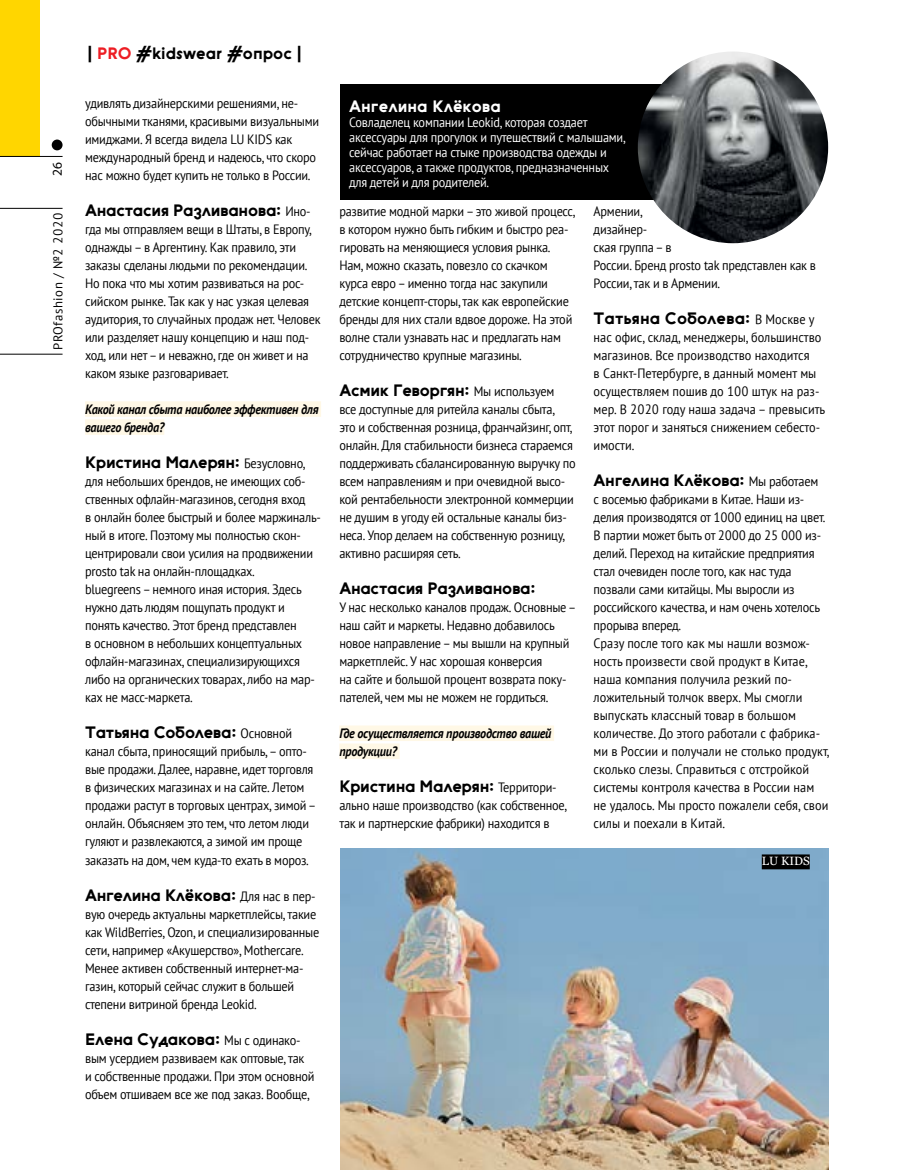
<style>
.page{position:relative;width:915px;height:1170px;background:#fff}
.page>*{position:absolute;margin:0;border:0;box-sizing:border-box;transform-origin:0 0}
.t1{font:16.5px "Geometric Sans Serifv 1";letter-spacing:-.02em;color:#000}
.t2{font:16.5px "Geometric Sans Serifv 1";color:#000}
.t3{font:16.5px "Geometric Sans Serifv 1";letter-spacing:.005em;color:#fff}
.t4{font:13.5px/18px "PT Sans";letter-spacing:-.02em;color:#000;scale:.91 1}
.t5{font:13.5px/18px "PT Sans";color:#000;scale:.91 1}
.t6{font:13.5px/15px "PT Sans";letter-spacing:-.02em;color:#fff;scale:.91 1}
.t7{font:italic 700 13.5px/18px "PT Sans";letter-spacing:-.02em;color:#000;scale:.9 1}
.t8{font:13.5px "Myriad Pro";color:#000}
.t9{font:12.75px "PT Sans";letter-spacing:.04em;color:#000}
.t10{font:12px "Georgia";color:#fff}
.s1{color:#ed1d24}
.s2{font-family:"PT Sans";font-size:13.5px}
</style>
<div class="page">
<div style="left:0;top:0;width:40px;height:156px;background:#ffd600"></div>
<hr style="left:0;top:208px;width:63px;height:1px;background:#000">
<hr style="left:0;top:156px;width:63px;height:1px;background:#000">
<hr style="left:0;top:354px;width:63px;height:1px;background:#000">
<div style="left:52px;top:139px;width:11px;height:11px;background:#000;border-radius:50%"></div>
<div style="left:85px;top:401px;width:236px;height:16px;background:#fff8e6"></div>
<div style="left:85px;top:419px;width:79px;height:16px;background:#fff8e6"></div>
<div style="left:339px;top:725px;width:215px;height:16px;background:#fff8e6"></div>
<div style="left:339px;top:743px;width:60px;height:16px;background:#fff8e6"></div>
<div style="left:340px;top:84px;width:435px;height:116px;background:#000"></div>
<img style="left:637px;top:52px;width:190px;height:191px">
<img style="left:340px;top:848px;width:488px;height:321px">
<div style="left:761px;top:854px;width:48px;height:15px;background:#000"></div>
<p class="t8" style="left:49px;top:176px;width:15px;rotate:-90deg">26</p>
<p class="t9" style="left:50px;top:350px;width:139px;rotate:-90deg">PROfashion / №2 2020</p>
<p class="t2" style="left:87px;top:44px;width:216px">| <span class="s1">PRO</span> #kidswear #опрос |</p>
<p class="t4" style="left:85px;top:94px;width:259px">удивлять дизайнерскими решениями, не&shy;обычными тканями, красивыми визуальными имиджами. Я всегда видела LU KIDS как международный бренд и надеюсь, что скоро нас можно будет купить не только в России.</p>
<p class="t1" style="left:85px;top:201px;width:227px">Анастасия Разливанова: <span class="s2">И но-</span></p>
<p class="t4" style="left:85px;top:220px;width:260px">гда мы отправляем вещи в Штаты, в Европу, однажды – в Аргентину. Как правило, эти заказы сделаны людьми по рекомендации.<br>Но пока что мы хотим развиваться на рос&shy;сийском рынке. Так как у нас узкая целевая аудитория, то случайных продаж нет. Человек или разделяет нашу концепцию и наш под&shy;ход, или нет – и неважно, где он живет и на каком языке разговаривает.</p>
<p class="t7" style="left:85px;top:400px;width:261px">Какой канал сбыта наиболее эффективен для вашего бренда?</p>
<p class="t1" style="left:85px;top:453px;width:221px">Кристина Малерян: <span class="s2">Безусловно,</span></p>
<p class="t4" style="left:85px;top:472px;width:260px">для небольших брендов, не имеющих соб&shy;ственных офлайн-магазинов, сегодня вход<br>в онлайн более быстрый и более маржиналь&shy;ный в итоге. Поэтому мы полностью скон&shy;центрировали свои усилия на продвижении prosto tak на онлайн-площадках.<br>bluegreens – немного иная история. Здесь нужно дать людям пощупать продукт и понять качество. Этот бренд представлен<br>в основном в небольших концептуальных офлайн-магазинах, специализирующихся либо на органических товарах, либо на мар&shy;ках не масс-маркета.</p>
<p class="t1" style="left:85px;top:723px;width:208px">Татьяна Соболева: <span class="s2">Основной</span></p>
<p class="t4" style="left:85px;top:742px;width:255px">канал сбыта, приносящий прибыль, – опто&shy;вые продажи. Далее, наравне, идет торговля в физических магазинах и на сайте. Летом продажи растут в торговых центрах, зимой – онлайн. Объясняем это тем, что летом люди гуляют и развлекаются, а зимой им проще заказать на дом, чем куда-то ехать в мороз.</p>
<p class="t1" style="left:85px;top:885px;width:232px">Ангелина Клёкова: <span class="s2">Для нас в пер-</span></p>
<p class="t4" style="left:85px;top:904px;width:259px">вую очередь актуальны маркетплейсы, такие как WildBerries, Ozon, и специализированные сети, например «Акушерство», Mothercare.<br>Менее активен собственный интернет-ма&shy;газин, который сейчас служит в большей степени витриной бренда Leokid.</p>
<p class="t1" style="left:85px;top:1029px;width:217px">Елена Судакова: <span class="s2">Мы с одинако-</span></p>
<p class="t4" style="left:85px;top:1048px;width:253px">вым усердием развиваем как оптовые, так и собственные продажи. При этом основной объем отшиваем все же под заказ. Вообще,</p>
<p class="t3" style="left:349px;top:96px;width:153px">Ангелина Клёкова</p>
<p class="t6" style="left:349px;top:114px;width:305px">Совладелец компании Leokid, которая создает аксессуары для прогулок и путешествий с малышами, сейчас работает на стыке производства одежды и аксессуаров, а также продуктов, предназначенных для детей и для родителей.</p>
<p class="t4" style="left:339px;top:202px;width:260px">развитие модной марки – это живой процесс, в котором нужно быть гибким и быстро реа&shy;гировать на меняющиеся условия рынка.<br>Нам, можно сказать, повезло со скачком курса евро – именно тогда нас закупили детские концепт-сторы, так как европейские бренды для них стали вдвое дороже. На этой волне стали узнавать нас и предлагать нам сотрудничество крупные магазины.</p>
<p class="t1" style="left:339px;top:381px;width:216px">Асмик Геворгян: <span class="s2">Мы используем</span></p>
<p class="t4" style="left:339px;top:400px;width:261px">все доступные для ритейла каналы сбыта,<br>это и собственная розница, франчайзинг, опт, онлайн. Для стабильности бизнеса стараемся поддерживать сбалансированную выручку по всем направлениям и при очевидной высо&shy;кой рентабельности электронной коммерции не душим в угоду ей остальные каналы биз&shy;неса. Упор делаем на собственную розницу, активно расширяя сеть.</p>
<p class="t1" style="left:339px;top:579px;width:198px">Анастасия Разливанова:</p>
<p class="t4" style="left:339px;top:598px;width:262px">У нас несколько каналов продаж. Основные – наш сайт и маркеты. Недавно добавилось новое направление – мы вышли на крупный маркетплейс. У нас хорошая конверсия<br>на сайте и большой процент возврата поку&shy;пателей, чем мы не можем не гордиться.</p>
<p class="t7" style="left:339px;top:724px;width:237px">Где осуществляется производство вашей продукции?</p>
<p class="t1" style="left:339px;top:777px;width:219px">Кристина Малерян: <span class="s2">Территори-</span></p>
<p class="t4" style="left:339px;top:796px;width:251px">ально наше производство (как собственное, так и партнерские фабрики) находится в</p>
<p class="t4" style="left:593px;top:202px;width:246px">Армении,<br>дизайнер-<br>ская группа – в<br>России. Бренд prosto tak представлен как в<br>России, так и в Армении.</p>
<p class="t2" style="left:593px;top:309px;width:222px">Татьяна Соболева: <span class="s2">В Москве у</span></p>
<p class="t5" style="left:593px;top:328px;width:256px">нас офис, склад, менеджеры, большинство магазинов. Все производство находится<br>в Санкт-Петербурге, в данный момент мы осуществляем пошив до 100 штук на раз&shy;мер. В 2020 году наша задача – превысить этот порог и заняться снижением себесто&shy;имости.</p>
<p class="t1" style="left:593px;top:471px;width:226px">Ангелина Клёкова: <span class="s2">Мы работаем</span></p>
<p class="t4" style="left:593px;top:490px;width:260px">с восемью фабриками в Китае. Наши из&shy;делия производятся от 1000 единиц на цвет.<br>В партии может быть от 2000 до 25 000 из&shy;делий. Переход на китайские предприятия стал очевиден после того, как нас туда позвали сами китайцы. Мы выросли из российского качества, и нам очень хотелось прорыва вперед.<br>Сразу после того как мы нашли возмож&shy;ность произвести свой продукт в Китае, наша компания получила резкий по&shy;ложительный толчок вверх. Мы смогли выпускать классный товар в большом количестве. До этого работали с фабрика&shy;ми в России и получали не столько продукт, сколько слезы. Справиться с отстройкой системы контроля качества в России нам не удалось. Мы просто пожалели себя, свои силы и поехали в Китай.</p>
<p class="t10" style="left:761px;top:852px;width:49px">LU KIDS</p>
</div>
